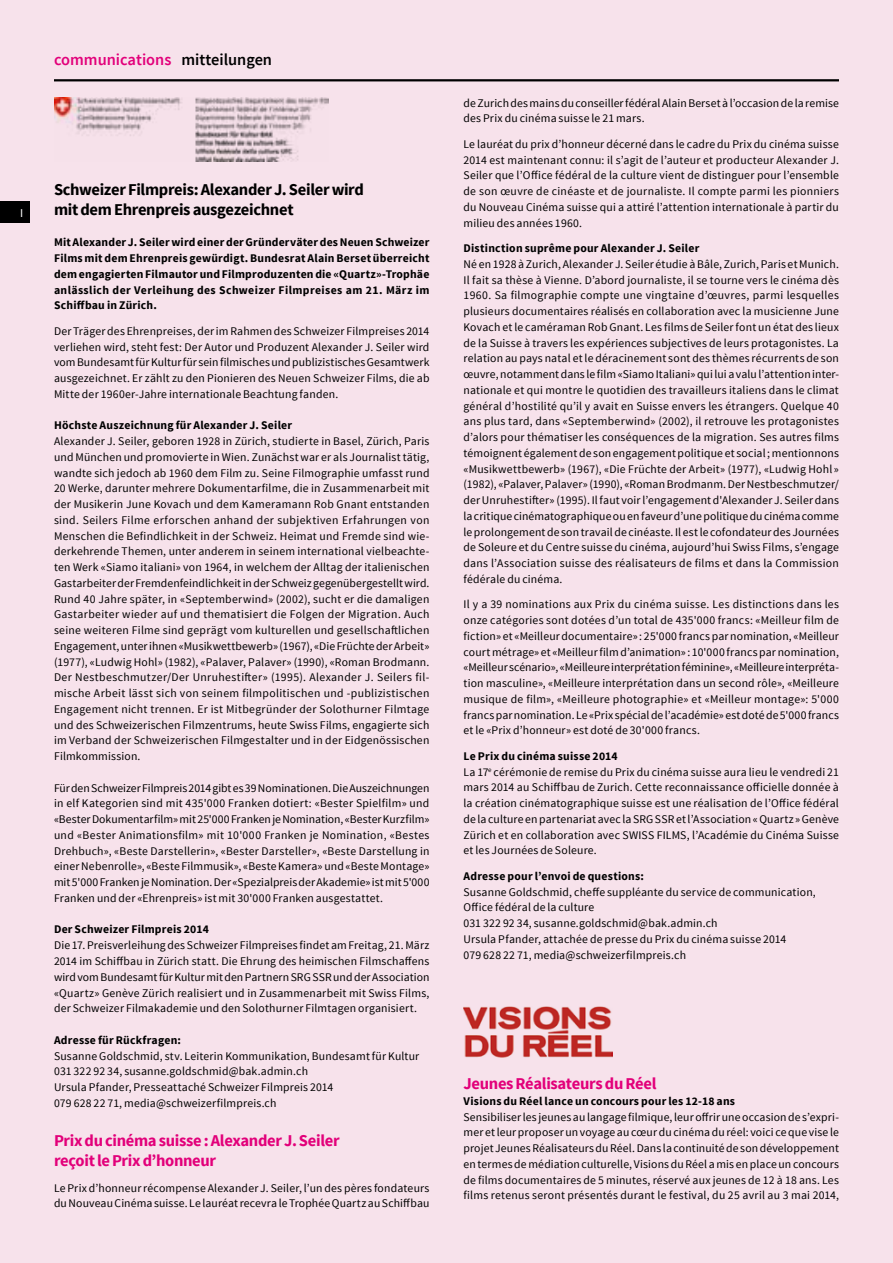
<style>
.page{position:relative;width:893px;height:1263px;background:#f7e2eb}
.page>*{position:absolute;margin:0;border:0;box-sizing:border-box;transform-origin:0 0}
.t1{font:700 16.5px/19.8px "Source Sans Pro";letter-spacing:-.02em;color:#e2007a}
.t2{font:700 16.5px/19.8px "Source Sans Pro";letter-spacing:-.02em;color:#000}
.t3{font:600 16.5px "Source Sans Pro";color:#e2007a}
.t4{font:700 12px "Source Sans Pro";color:#fff}
.t5{font:12px "Source Sans Pro";color:#fff}
.t6{font:11.7px/15.8px "Source Sans Pro";letter-spacing:.015em;color:#000;text-align:justify}
.t7{font:700 11.7px/15.8px "Source Sans Pro";letter-spacing:.02em;color:#000;text-align:justify}
.s1{color:#000}
.s2{font-weight:700}
</style>
<div class="page">
<img style="left:54px;top:98px;width:274px;height:64px">
<hr style="left:54px;top:79px;width:785px;height:2px;background:#000">
<div style="left:0;top:202px;width:30px;height:21px;background:#000"></div>
<img style="left:463px;top:1007px;width:149px;height:51px">
<h1 class="t3" style="left:54px;top:49px;width:220px">communications <span class="s1">mitteilungen</span></h1>
<p class="t5" style="left:20px;top:206px;width:5px">I</p>
<p class="t4" style="left:17px;top:205px;width:8px">1</p>
<h1 class="t2" style="left:54px;top:180px;width:311px">Schweizer Filmpreis: Alexander J. Seiler wird mit dem Ehrenpreis ausgezeichnet</h1>
<p class="t7" style="left:54px;top:235px;width:377px">Mit Alexander J. Seiler wird einer der Gründerväter des Neuen Schweizer Films mit dem Ehrenpreis gewürdigt. Bundesrat Alain Berset überreicht dem engagierten Filmautor und Filmproduzenten die «Quartz»-Trophäe anlässlich der Verleihung des Schweizer Filmpreises am 21. März im Schiffbau in Zürich.</p>
<p class="t6" style="left:54px;top:323px;width:377px">Der Träger des Ehrenpreises, der im Rahmen des Schweizer Filmpreises 2014 verliehen wird, steht fest: Der Autor und Produzent Alexander J. Seiler wird vom Bundesamt für Kultur für sein filmisches und publizistisches Gesamtwerk ausgezeichnet. Er zählt zu den Pionieren des Neuen Schweizer Films, die ab Mitte der 1960er-Jahre internationale Beachtung fanden.</p>
<p class="t7" style="left:54px;top:418px;width:240px">Höchste Auszeichnung für Alexander J. Seiler</p>
<p class="t6" style="left:54px;top:434px;width:377px">Alexander J. Seiler, geboren 1928 in Zürich, studierte in Basel, Zürich, Paris und München und promovierte in Wien. Zunächst war er als Journalist tätig, wandte sich jedoch ab 1960 dem Film zu. Seine Filmographie umfasst rund 20 Werke, darunter mehrere Dokumentarfilme, die in Zusammenarbeit mit der Musikerin June Kovach und dem Kameramann Rob Gnant entstanden sind. Seilers Filme erforschen anhand der subjektiven Erfahrungen von Menschen die Befindlichkeit in der Schweiz. Heimat und Fremde sind wie&shy;derkehrende Themen, unter anderem in seinem international vielbeachte&shy;ten Werk «Siamo italiani» von 1964, in welchem der Alltag der italienischen Gastarbeiter der Fremdenfeindlichkeit in der Schweiz gegenübergestellt wird.<br>Rund 40 Jahre später, in «Septemberwind» (2002), sucht er die damaligen Gastarbeiter wieder auf und thematisiert die Folgen der Migration. Auch seine weiteren Filme sind geprägt vom kulturellen und gesellschaftlichen Engagement, unter ihnen «Musikwettbewerb» (1967), «Die Früchte der Arbeit» (1977), «Ludwig Hohl» (1982), «Palaver, Palaver» (1990), «Roman Brodmann.<br>Der Nestbeschmutzer/Der Unruhestifter» (1995). Alexander J. Seilers fil&shy;mische Arbeit lässt sich von seinem filmpolitischen und -publizistischen Engagement nicht trennen. Er ist Mitbegründer der Solothurner Filmtage und des Schweizerischen Filmzentrums, heute Swiss Films, engagierte sich im Verband der Schweizerischen Filmgestalter und in der Eidgenössischen Filmkommission.</p>
<p class="t6" style="left:54px;top:780px;width:377px">Für den Schweizer Filmpreis 2014 gibt es 39 Nominationen. Die Auszeichnungen in elf Kategorien sind mit 435'000 Franken dotiert: «Bester Spielfilm» und «Bester Dokumentarfilm» mit 25'000 Franken je Nomination, «Bester Kurzfilm» und «Bester Animationsfilm» mit 10'000 Franken je Nomination, «Bestes Drehbuch», «Beste Darstellerin», «Bester Darsteller», «Beste Darstellung in einer Nebenrolle», «Beste Filmmusik», «Beste Kamera» und «Beste Montage» mit 5'000 Franken je Nomination. Der «Spezialpreis der Akademie» ist mit 5'000<br>Franken und der «Ehrenpreis» ist mit 30'000 Franken ausgestattet.</p>
<p class="t7" style="left:54px;top:922px;width:156px">Der Schweizer Filmpreis 2014</p>
<p class="t6" style="left:54px;top:938px;width:377px">Die 17. Preisverleihung des Schweizer Filmpreises findet am Freitag, 21. März 2014 im Schiffbau in Zürich statt. Die Ehrung des heimischen Filmschaffens wird vom Bundesamt für Kultur mit den Partnern SRG SSR und der Association «Quartz» Genève Zürich realisiert und in Zusammenarbeit mit Swiss Films, der Schweizer Filmakademie und den Solothurner Filmtagen organisiert.</p>
<p class="t7" style="left:54px;top:1032px;width:129px">Adresse für Rückfragen:</p>
<p class="t6" style="left:54px;top:1048px;width:367px;text-align:left">Susanne Goldschmid, stv. Leiterin Kommunikation, Bundesamt für Kultur 031 322 92 34, susanne.goldschmid@bak.admin.ch<br>Ursula Pfander, Presseattaché Schweizer Filmpreis 2014<br>079 628 22 71, media@schweizerfilmpreis.ch</p>
<h1 class="t1" style="left:54px;top:1131px;width:287px">Prix du cinéma suisse : Alexander J. Seiler reçoit le Prix d’honneur</h1>
<p class="t6" style="left:54px;top:1180px;width:377px">Le Prix d’honneur récompense Alexander J. Seiler, l’un des pères fondateurs du Nouveau Cinéma suisse. Le lauréat recevra le Trophée Quartz au Schiffbau</p>
<p class="t6" style="left:463px;top:95px;width:377px">de Zurich des mains du conseiller fédéral Alain Berset à l’occasion de la remise des Prix du cinéma suisse le 21 mars.</p>
<p class="t6" style="left:463px;top:136px;width:377px">Le lauréat du prix d’honneur décerné dans le cadre du Prix du cinéma suisse 2014 est maintenant connu: il s’agit de l’auteur et producteur Alexander J.<br>Seiler que l’Office fédéral de la culture vient de distinguer pour l’ensemble de son œuvre de cinéaste et de journaliste. Il compte parmi les pionniers du Nouveau Cinéma suisse qui a attiré l’attention internationale à partir du milieu des années 1960.</p>
<p class="t7" style="left:463px;top:241px;width:237px">Distinction suprême pour Alexander J. Seiler</p>
<p class="t6" style="left:463px;top:256px;width:377px">Né en 1928 à Zurich, Alexander J. Seiler étudie à Bâle, Zurich, Paris et Munich.<br>Il fait sa thèse à Vienne. D’abord journaliste, il se tourne vers le cinéma dès 1960. Sa filmographie compte une vingtaine d’œuvres, parmi lesquelles plusieurs documentaires réalisés en collaboration avec la musicienne June Kovach et le caméraman Rob Gnant. Les films de Seiler font un état des lieux de la Suisse à travers les expériences subjectives de leurs protagonistes. La relation au pays natal et le déracinement sont des thèmes récurrents de son œuvre, notamment dans le film «Siamo Italiani» qui lui a valu l’attention inter&shy;nationale et qui montre le quotidien des travailleurs italiens dans le climat général d’hostilité qu’il y avait en Suisse envers les étrangers. Quelque 40 ans plus tard, dans «Septemberwind» (2002), il retrouve les protagonistes d’alors pour thématiser les conséquences de la migration. Ses autres films témoignent également de son engagement politique et social ; mentionnons «Musikwettbewerb» (1967), «Die Früchte der Arbeit» (1977), «Ludwig Hohl » (1982), «Palaver, Palaver» (1990), «Roman Brodmanm. Der Nestbeschmutzer/ der Unruhestifter» (1995). Il faut voir l’engagement d'Alexander J. Seiler dans la critique cinématographique ou en faveur d’une politique du cinéma comme le prolongement de son travail de cinéaste. Il est le cofondateur des Journées de Soleure et du Centre suisse du cinéma, aujourd’hui Swiss Films, s’engage dans l’Association suisse des réalisateurs de films et dans la Commission fédérale du cinéma.</p>
<p class="t6" style="left:463px;top:597px;width:377px">Il y a 39 nominations aux Prix du cinéma suisse. Les distinctions dans les onze catégories sont dotées d’un total de 435'000 francs: «Meilleur film de fiction» et «Meilleur documentaire» : 25'000 francs par nomination, «Meilleur court métrage» et «Meilleur film d’animation» : 10'000 francs par nomination, «Meilleur scénario», «Meilleure interprétation féminine», «Meilleure interpréta&shy;tion masculine», «Meilleure interprétation dans un second rôle», «Meilleure musique de film», «Meilleure photographie» et «Meilleur montage»: 5'000 francs par nomination. Le «Prix spécial de l’académie» est doté de 5'000 francs et le «Prix d’honneur» est doté de 30'000 francs.</p>
<p class="t6" style="left:463px;top:748px;width:377px;text-align:left"><span class="s2">Le Prix du cinéma suisse 2014<br></span>La 17<sup>e</sup> cérémonie de remise du Prix du cinéma suisse aura lieu le vendredi 21 mars 2014 au Schiffbau de Zurich. Cette reconnaissance officielle donnée à la création cinématographique suisse est une réalisation de l’Office fédéral de la culture en partenariat avec la SRG SSR et l’Association «Quartz » Genève Zürich et en collaboration avec SWISS FILMS, l’Académie du Cinéma Suisse et les Journées de Soleure.</p>
<p class="t7" style="left:463px;top:868px;width:182px">Adresse pour l’envoi de questions:</p>
<p class="t6" style="left:463px;top:884px;width:354px;text-align:left">Susanne Goldschmid, cheffe suppléante du service de communication, Office fédéral de la culture<br>031 322 92 34, susanne.goldschmid@bak.admin.ch<br>Ursula Pfander, attachée de presse du Prix du cinéma suisse 2014<br>079 628 22 71, media@schweizerfilmpreis.ch</p>
<h1 class="t1" style="left:463px;top:1074px;width:194px">Jeunes Réalisateurs du Réel</h1>
<p class="t7" style="left:463px;top:1093px;width:273px">Visions du Réel lance un concours pour les 12-18 ans</p>
<p class="t6" style="left:463px;top:1109px;width:377px">Sensibiliser les jeunes au langage filmique, leur offrir une occasion de s’expri&shy;mer et leur proposer un voyage au cœur du cinéma du réel: voici ce que vise le projet Jeunes Réalisateurs du Réel. Dans la continuité de son développement en termes de médiation culturelle, Visions du Réel a mis en place un concours de films documentaires de 5 minutes, réservé aux jeunes de 12 à 18 ans. Les films retenus seront présentés durant le festival, du 25 avril au 3 mai 2014,</p>
</div>
